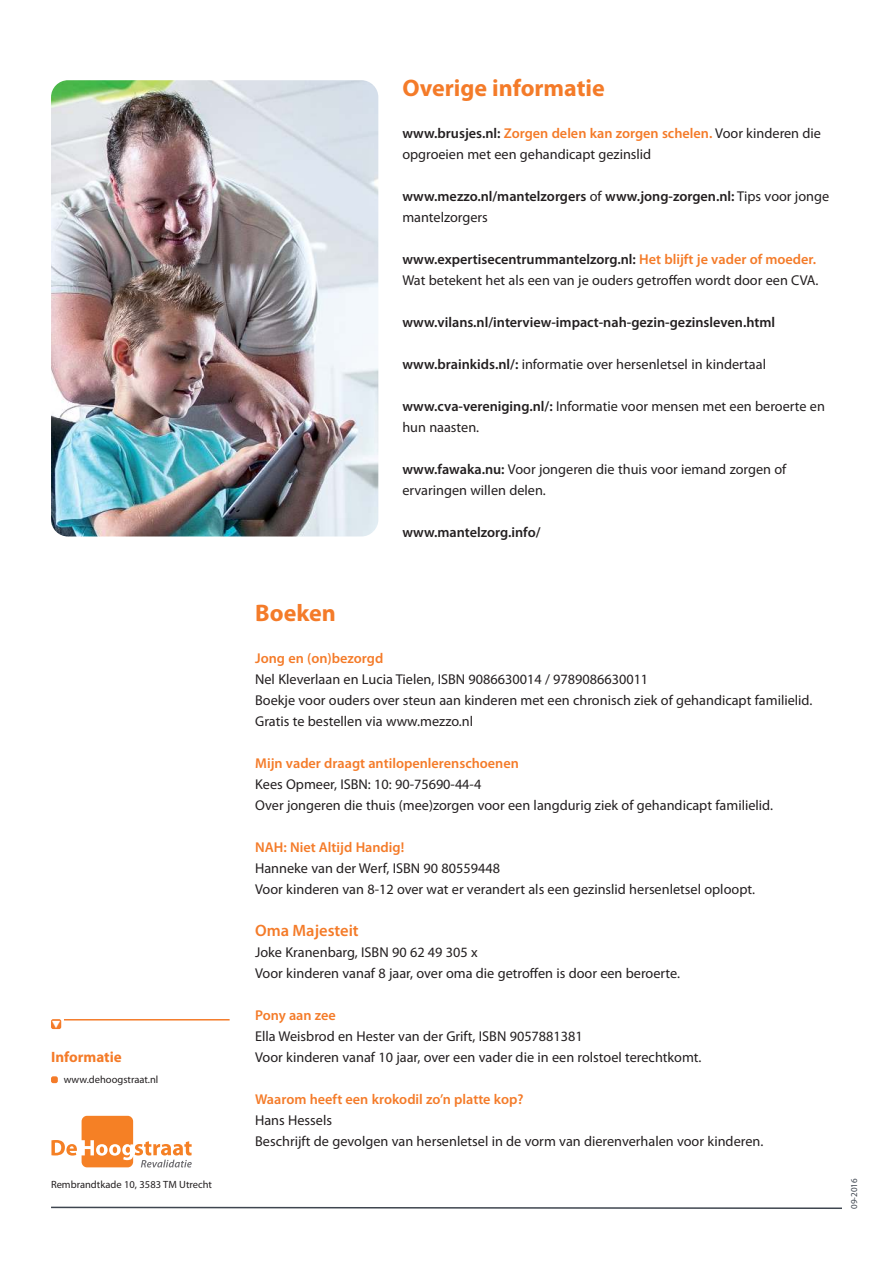
<style>
.page{position:relative;width:893px;height:1263px;background:#fff}
.page>*{position:absolute;margin:0;border:0;box-sizing:border-box;transform-origin:0 0}
.t1{font:700 24px "Myriad Pro";color:#f47b29}
.t2{font:600 16.5px "Myriad Pro";color:#f47b29}
.t3{font:700 15px "Myriad Pro";color:#f47b29}
.t4{font:14.25px/21px "Myriad Pro";color:#231f20}
.t5{font:600 14.25px/21px "Myriad Pro";color:#231f20}
.t6{font:600 14.25px "Myriad Pro";color:#f47b29}
.t7{font:10.5px "Myriad Pro";color:#231f20}
.t8{font:9px "Myriad Pro";color:#3e454f}
.s1{font-weight:600}
.s2{font-weight:600;color:#f47b29}
.s3{font-weight:400}
</style>
<div class="page">
<svg style="left:51px;top:1206px;width:791px;height:3px"></svg>
<div style="left:51px;top:1076px;width:7px;height:7px;background:#f47b29;border-radius:2px"></div>
<hr style="left:64px;top:1019px;width:166px;height:1px;background:#f47b29">
<svg style="left:51px;top:1116px;width:141px;height:51px"></svg>
<div style="left:51px;top:1019px;width:10px;height:10px;background:#f47b29;border-radius:2px"></div>
<img style="left:51px;top:80px;width:327px;height:456px;border-radius:17px">
<p class="t3" style="left:51px;top:1051px;width:72px">Informatie</p>
<p class="t7" style="left:64px;top:1075px;width:96px">www.dehoogstraat.nl</p>
<p class="t7" style="left:51px;top:1180px;width:163px">Rembrandtkade 10, 3583 TM Utrecht</p>
<h1 class="t1" style="left:402px;top:79px;width:204px">Overige informatie</h1>
<p class="t4" style="left:402px;top:124px;width:420px"><span class="s1">www.brusjes.nl:</span> <span class="s2">Zorgen delen kan zorgen schelen.</span> Voor kinderen die opgroeien met een gehandicapt gezinslid</p>
<p class="t5" style="left:402px;top:187px;width:428px">www.mezzo.nl/mantelzorgers <span class="s3">of</span> www.jong-zorgen.nl: <span class="s3">Tips voor jonge mantelzorgers</span></p>
<p class="t4" style="left:402px;top:250px;width:418px"><span class="s1">www.expertisecentrummantelzorg.nl:</span> <span class="s2">Het blijft je vader of moeder.<br></span>Wat betekent het als een van je ouders getroffen wordt door een CVA.</p>
<p class="t5" style="left:402px;top:313px;width:374px">www.vilans.nl/interview-impact-nah-gezin-gezinsleven.html</p>
<p class="t4" style="left:402px;top:355px;width:365px"><span class="s1">www.brainkids.nl/:</span> informatie over hersenletsel in kindertaal</p>
<p class="t4" style="left:402px;top:397px;width:424px"><span class="s1">www.cva-vereniging.nl/:</span> Informatie voor mensen met een beroerte en hun naasten.</p>
<p class="t4" style="left:402px;top:460px;width:385px"><span class="s1">www.fawaka.nu:</span> Voor jongeren die thuis voor iemand zorgen of ervaringen willen delen.</p>
<p class="t5" style="left:402px;top:523px;width:140px">www.mantelzorg.info/</p>
<h1 class="t1" style="left:255px;top:604px;width:82px">Boeken</h1>
<p class="t6" style="left:255px;top:653px;width:130px">Jong en (on)bezorgd</p>
<p class="t4" style="left:255px;top:670px;width:559px">Nel Kleverlaan en Lucia Tielen, ISBN 9086630014 / 9789086630011<br>Boekje voor ouders over steun aan kinderen met een chronisch ziek of gehandicapt familielid.<br>Gratis te bestellen via www.mezzo.nl</p>
<p class="t6" style="left:255px;top:758px;width:265px">Mijn vader draagt antilopenlerenschoenen</p>
<p class="t4" style="left:255px;top:775px;width:519px">Kees Opmeer, ISBN: 10: 90-75690-44-4<br>Over jongeren die thuis (mee)zorgen voor een langdurig ziek of gehandicapt familielid.</p>
<p class="t6" style="left:255px;top:842px;width:151px">NAH: Niet Altijd Handig!</p>
<p class="t4" style="left:255px;top:859px;width:501px">Hanneke van der Werf, ISBN 90 80559448<br>Voor kinderen van 8-12 over wat er verandert als een gezinslid hersenletsel oploopt.</p>
<p class="t2" style="left:255px;top:924px;width:105px">Oma Majesteit</p>
<p class="t4" style="left:255px;top:943px;width:426px">Joke Kranenbarg, ISBN 90 62 49 305 x<br>Voor kinderen vanaf 8 jaar, over oma die getroffen is door een beroerte.</p>
<p class="t6" style="left:255px;top:1010px;width:82px">Pony aan zee</p>
<p class="t4" style="left:255px;top:1027px;width:448px">Ella Weisbrod en Hester van der Grift, ISBN 9057881381<br>Voor kinderen vanaf 10 jaar, over een vader die in een rolstoel terechtkomt.</p>
<p class="t6" style="left:255px;top:1094px;width:270px">Waarom heeft een krokodil zo’n platte kop?</p>
<p class="t4" style="left:255px;top:1111px;width:510px">Hans Hessels<br>Beschrijft de gevolgen van hersenletsel in de vorm van dierenverhalen voor kinderen.</p>
<p class="t8" style="left:851px;top:1209px;width:32px;rotate:-90deg">09-2016</p>
</div>
